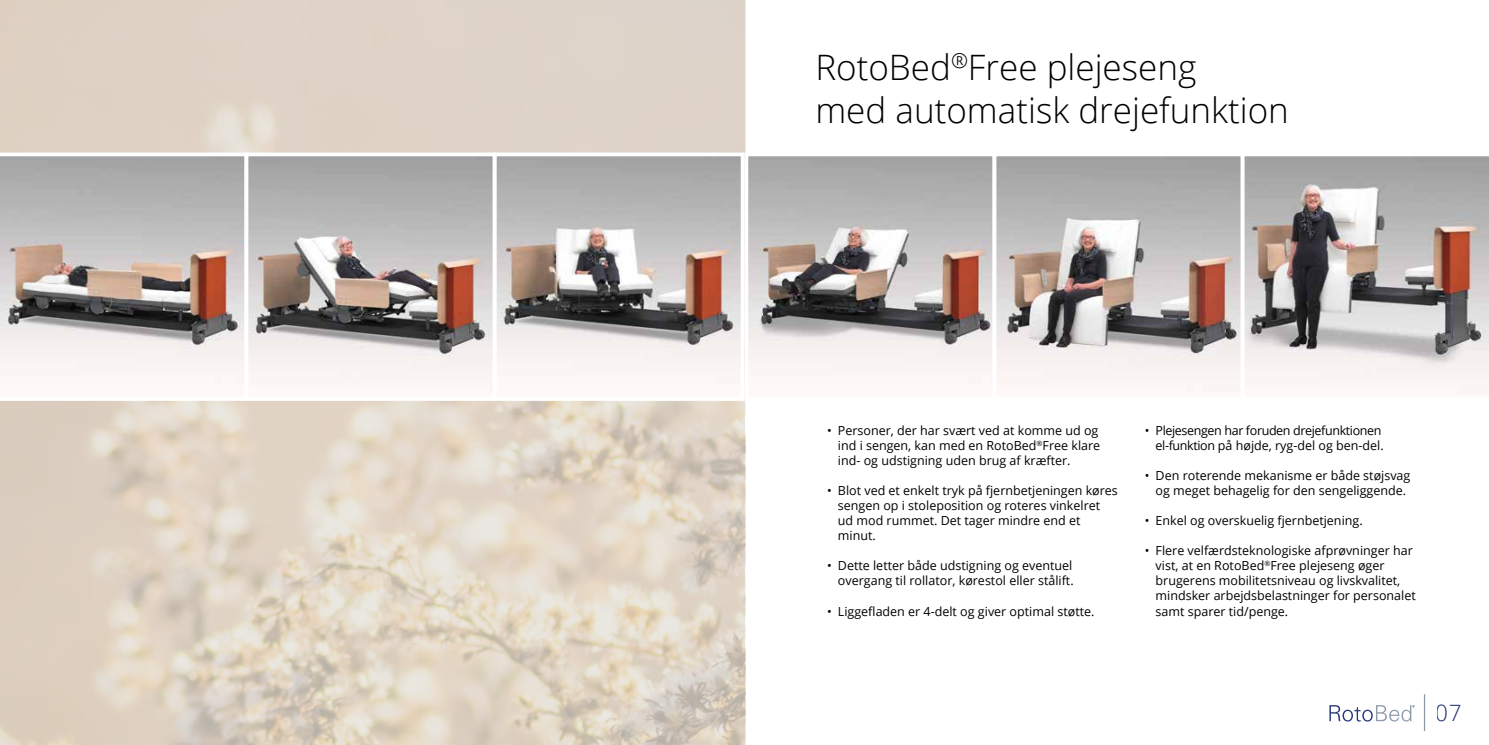
<style>
.page{position:relative;width:1489px;height:745px;background:#fff}
.page>*{position:absolute;margin:0;border:0;box-sizing:border-box;transform-origin:0 0}
.t1{font:300 35px/42.5px "Open Sans";color:#000}
.t2{font:300 22.5px "Open Sans";color:#253776}
.t3{font:12.5px/15px "Open Sans";color:#000}
.t4{font:12.5px/15px "Open Sans";letter-spacing:-.03em;color:#000;text-align:right}
</style>
<div class="page">
<img style="left:0;top:0;width:745px;height:744px">
<img style="left:249px;top:157px;width:490px;height:238px">
<svg style="left:0;top:152px;width:244px;height:248px"></svg>
<div style="left:493px;top:152px;width:251px;height:248px;border:4px solid #fff"></div>
<img style="left:749px;top:157px;width:490px;height:235px">
<div style="left:744px;top:152px;width:252px;height:248px;border:4px solid #fff"></div>
<div style="left:244px;top:152px;width:252px;height:248px;border:4px solid #fff"></div>
<div style="left:992px;top:152px;width:252px;height:248px;border:4px solid #fff"></div>
<svg style="left:1240px;top:152px;width:248px;height:248px"></svg>
<svg style="left:1329px;top:705px;width:85px;height:16px"></svg>
<hr style="left:1423px;top:693px;width:1px;height:37px;background:#8c98a7">
<h1 class="t1" style="left:815px;top:45px;width:475px">RotoBed<sup>®</sup>Free plejeseng<br>med automatisk drejefunktion</h1>
<p class="t3" style="left:837px;top:422px;width:264px;text-indent:-11px">• Personer, der har svært ved at komme ud og ind i sengen, kan med en RotoBed<sup>®</sup>Free klare ind- og udstigning uden brug af kræfter.</p>
<p class="t3" style="left:837px;top:482px;width:281px;text-indent:-11px">• Blot ved et enkelt tryk på fjernbetjeningen køres sengen op i stoleposition og roteres vinkelret ud mod rummet. Det tager mindre end et minut.</p>
<p class="t3" style="left:827px;top:557px;width:248px;text-align:right">• Dette letter både udstigning og eventuel overgang til rollator, kørestol eller stålift.</p>
<p class="t3" style="left:827px;top:602px;width:269px">• Liggefladen er 4-delt og giver optimal støtte.</p>
<p class="t4" style="left:1144px;top:422px;width:240px">• Plejesengen har foruden drejefunktionen el-funktion på højde, ryg-del og ben-del.</p>
<p class="t3" style="left:1144px;top:467px;width:267px;text-align:center">• Den roterende mekanisme er både støjsvag og meget behagelig for den sengeliggende.</p>
<p class="t3" style="left:1144px;top:512px;width:219px">• Enkel og overskuelig fjernbetjening.</p>
<p class="t3" style="left:1155px;top:542px;width:262px;text-indent:-11px">• Flere velfærdsteknologiske afprøvninger har vist, at en RotoBed<sup>®</sup>Free plejeseng øger brugerens mobilitetsniveau og livskvalitet, mindsker arbejdsbelastninger for personalet samt sparer tid/penge.</p>
<h2 class="t2" style="left:1435px;top:697px;width:27px">07</h2>
</div>
